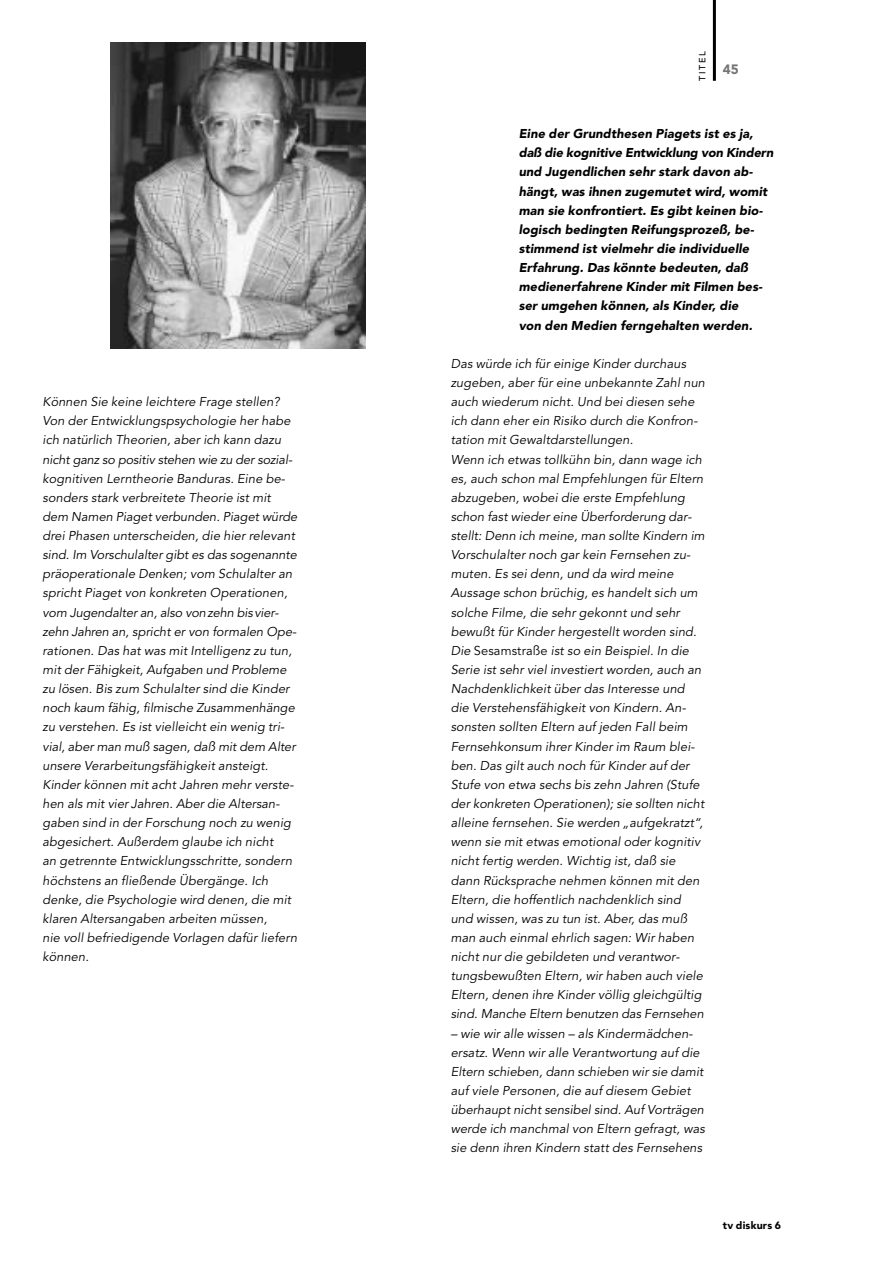
<style>
.page{position:relative;width:893px;height:1263px;background:#fff}
.page>*{position:absolute;margin:0;border:0;box-sizing:border-box;transform-origin:0 0}
.t1{font:900 13.5px "Avenir";color:#757575}
.t2{font:italic 12.75px/19.2px "Avenir";letter-spacing:.01em;color:#000}
.t3{font:italic 900 12.75px/19.2px "Avenir";letter-spacing:.01em;color:#000}
.t4{font:900 10.5px "Avenir";letter-spacing:.02em;color:#000}
.t5{font:500 9px "Avenir";letter-spacing:.165em;color:#000}
.s1{font-style:normal}
</style>
<div class="page">
<hr style="left:713px;top:0;width:3px;height:81px;background:#000">
<img style="left:111px;top:43px;width:255px;height:306px">
<p class="t2" style="left:43px;top:393px;width:256px">Können Sie keine leichtere Frage stellen?<br>Von der Entwicklungspsychologie her habe ich natürlich Theorien, aber ich kann dazu nicht ganz so positiv stehen wie zu der sozial&shy;kognitiven Lerntheorie Banduras. Eine be&shy;sonders stark verbreitete Theorie ist mit dem Namen Piaget verbunden. Piaget würde drei Phasen unterscheiden, die hier relevant sind. Im Vorschulalter gibt es das sogenannte präoperationale Denken; vom Schulalter an spricht Piaget von konkreten Operationen, vom Jugendalter an, also vonzehn bisvier&shy;zehn Jahren an, spricht er von formalen Ope&shy;rationen. Das hat was mit Intelligenz zu tun, mit der Fähigkeit, Aufgaben und Probleme zu lösen. Bis zum Schulalter sind die Kinder noch kaum fähig, filmische Zusammenhänge zu verstehen. Es ist vielleicht ein wenig tri&shy;vial, aber man muß sagen, daß mit dem Alter unsere Verarbeitungsfähigkeit ansteigt.<br>Kinder können mit acht Jahren mehr verste&shy;hen als mit vier Jahren. Aber die Altersan&shy;gaben sind in der Forschung noch zu wenig abgesichert. Außerdem glaube ich nicht<br>an getrennte Entwicklungsschritte, sondern höchstens an fließende Übergänge. Ich denke, die Psychologie wird denen, die mit klaren Altersangaben arbeiten müssen,<br>nie voll befriedigende Vorlagen dafür liefern können.</p>
<p class="t5" style="left:699px;top:81px;width:31px;rotate:-90deg">TITEL</p>
<p class="t1" style="left:723px;top:64px;width:17px">45</p>
<p class="t3" style="left:519px;top:125px;width:256px">Eine der Grundthesen Piagets ist es ja, daß die kognitive Entwicklung von Kindern und Jugendlichen sehr stark davon ab&shy;hängt, was ihnen zugemutet wird, womit man sie konfrontiert. Es gibt keinen bio&shy;logisch bedingten Reifungsprozeß, be&shy;stimmend ist vielmehr die individuelle Erfahrung. Das könnte bedeuten, daß medienerfahrene Kinder mit Filmen bes&shy;ser umgehen können, als Kinder, die<br>von den Medien ferngehalten werden.</p>
<p class="t2" style="left:451px;top:355px;width:256px">Das würde ich für einige Kinder durchaus zugeben, aber für eine unbekannte Zahl nun auch wiederum nicht. Und bei diesen sehe ich dann eher ein Risiko durch die Konfron&shy;tation mit Gewaltdarstellungen.<br>Wenn ich etwas tollkühn bin, dann wage ich es, auch schon mal Empfehlungen für Eltern abzugeben, wobei die erste Empfehlung schon fast wieder eine Überforderung dar&shy;stellt: Denn ich meine, man sollte Kindern im Vorschulalter noch gar kein Fernsehen zu&shy;muten. Es sei denn, und da wird meine Aussage schon brüchig, es handelt sich um solche Filme, die sehr gekonnt und sehr bewußt für Kinder hergestellt worden sind.<br>Die <span class="s1">Sesamstraße</span> ist so ein Beispiel. In die Serie ist sehr viel investiert worden, auch an Nachdenklichkeit über das Interesse und die Verstehensfähigkeit von Kindern. An&shy;sonsten sollten Eltern auf jeden Fall beim Fernsehkonsum ihrer Kinder im Raum blei&shy;ben. Das gilt auch noch für Kinder auf der Stufe von etwa sechs bis zehn Jahren (Stufe der konkreten Operationen); sie sollten nicht alleine fernsehen. Sie werden „aufgekratzt“, wenn sie mit etwas emotional oder kognitiv nicht fertig werden. Wichtig ist, daß sie dann Rücksprache nehmen können mit den Eltern, die hoffentlich nachdenklich sind und wissen, was zu tun ist. Aber, das muß man auch einmal ehrlich sagen: Wir haben nicht nur die gebildeten und verantwor&shy;tungsbewußten Eltern, wir haben auch viele Eltern, denen ihre Kinder völlig gleichgültig sind. Manche Eltern benutzen das Fernsehen</p>
<p class="t2" style="left:451px;top:1025px;width:256px">– wie wir alle wissen – als Kindermädchen&shy;ersatz. Wenn wir alle Verantwortung auf die Eltern schieben, dann schieben wir sie damit auf viele Personen, die auf diesem Gebiet überhaupt nicht sensibel sind. Auf Vorträgen werde ich manchmal von Eltern gefragt, was sie denn ihren Kindern statt des Fernsehens</p>
<p class="t4" style="left:723px;top:1221px;width:60px">tv diskurs 6</p>
</div>
